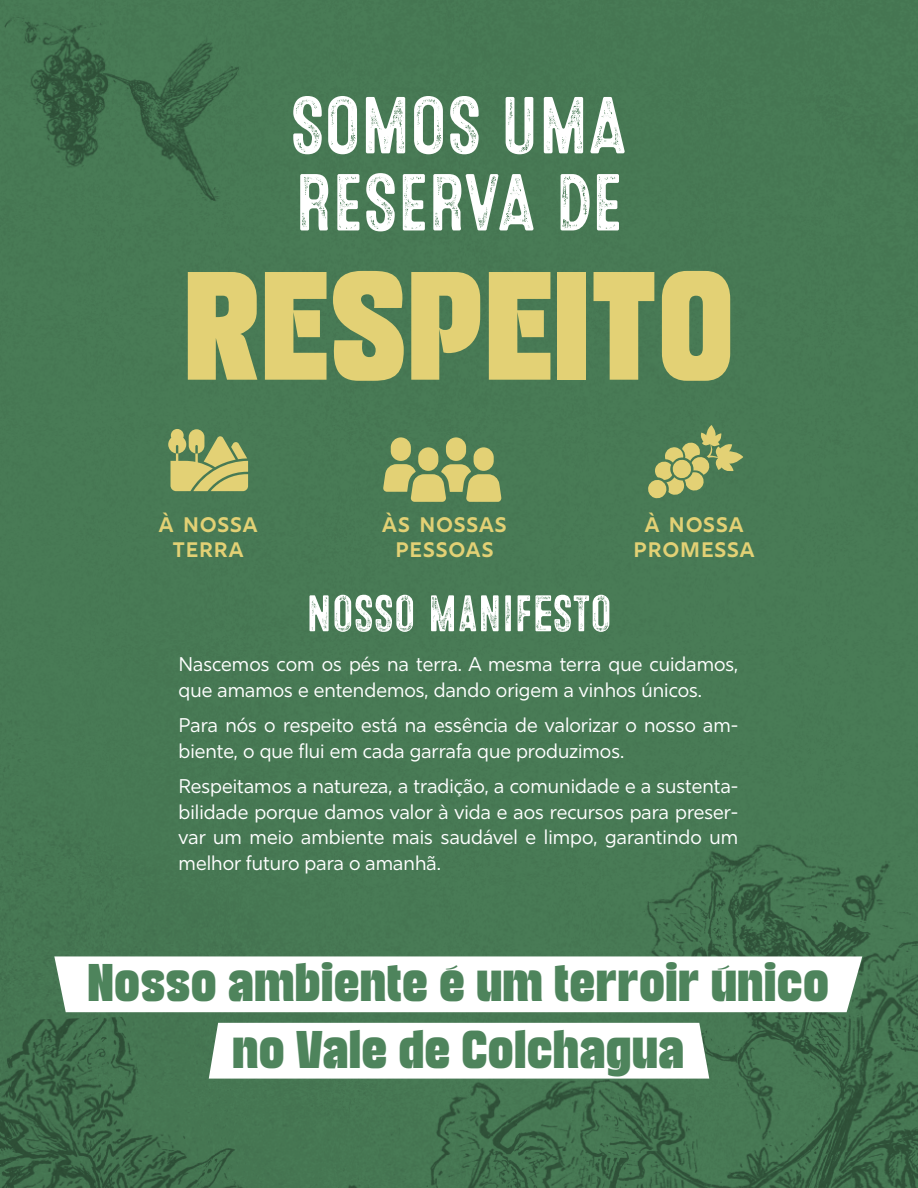
<style>
.page{position:relative;width:918px;height:1188px;background:#fff}
.page>*{position:absolute;margin:0;border:0;box-sizing:border-box;transform-origin:0 0}
.t1{font:107.7px "TANKULTURE DISPLAY";letter-spacing:.04em;color:#e3d175}
.t2{font:80.55px/77.1px "Microbrew Soft Four";letter-spacing:-.02em;color:#fff}
.t3{font:51.3px "Microbrew Soft Four";letter-spacing:-.02em;color:#fff}
.t4{font:37.05px/66.4px "TANKULTURE DISPLAY";letter-spacing:.04em;color:#4e845c;text-align:center}
.t5{font:700 21px/25.3px "Rig Sans";letter-spacing:.04em;color:#e3d175;text-align:center}
.t6{font:19.8px/25.7px "Rig Sans";color:#fff}
</style>
<div class="page">
<div style="left:0;top:0;width:918px;height:814px;background:#487a55"></div>
<svg style="left:168px;top:429px;width:80px;height:62px"></svg>
<div style="left:391px;top:437px;width:20px;height:24px;background:#e3d175;border-radius:10px"></div>
<div style="left:446px;top:437px;width:20px;height:24px;background:#e3d175;border-radius:10px"></div>
<div style="left:418px;top:447px;width:20px;height:24px;background:#e3d175;border-radius:10px"></div>
<svg style="left:383px;top:464px;width:119px;height:38px"></svg>
<div style="left:474px;top:447px;width:20px;height:24px;background:#e3d175;border-radius:10px"></div>
<svg style="left:647px;top:425px;width:96px;height:74px"></svg>
<img style="left:0;top:814px;width:918px;height:374px">
<svg style="left:54px;top:956px;width:808px;height:56px"></svg>
<svg style="left:209px;top:1023px;width:500px;height:56px"></svg>
<img style="left:0;top:3px;width:242px;height:200px">
<h2 class="t2" style="left:290px;top:90px;width:340px">SOMOS UMA<br>RESERVA DE</h2>
<h1 class="t1" style="left:186px;top:242px;width:548px">RESPEITO</h1>
<p class="t5" style="left:159px;top:512px;width:100px">À NOSSA<br>TERRA</p>
<p class="t5" style="left:382px;top:512px;width:126px">ÀS NOSSAS<br>PESSOAS</p>
<p class="t5" style="left:634px;top:512px;width:122px">À NOSSA<br>PROMESSA</p>
<h3 class="t3" style="left:306px;top:584px;width:308px">NOSSO MANIFESTO</h3>
<p class="t6" style="left:179px;top:651px;width:561px">Nascemos com os pés na terra. A mesma terra que cuidamos, que amamos e entendemos, dando origem a vinhos únicos.</p>
<p class="t6" style="left:179px;top:713px;width:561px">Para nós o respeito está na essência de valorizar o nosso am&shy;biente, o que flui em cada garrafa que produzimos.</p>
<p class="t6" style="left:179px;top:774px;width:561px;text-align:justify">Respeitamos a natureza, a tradição, a comunidade e a sustenta&shy;bilidade porque damos valor à vida e aos recursos para preser&shy;var um meio ambiente mais saudável e limpo, garantindo um melhor futuro para o amanhã.</p>
<h3 class="t4" style="left:88px;top:949px;width:742px">Nosso ambiente é um terroir único no Vale de Colchagua</h3>
</div>
